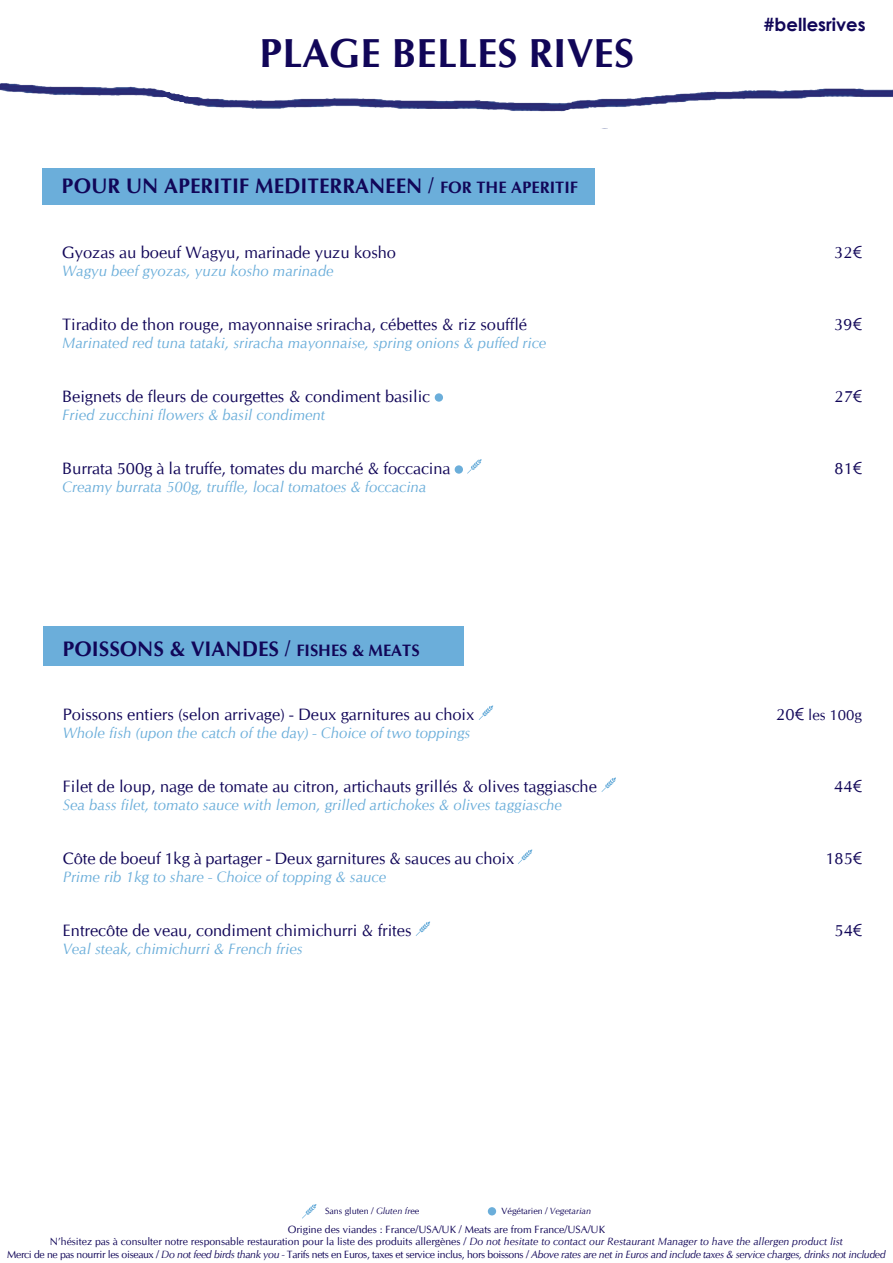
<style>
.page{position:relative;width:893px;height:1263px;background:#fff}
.page>*{position:absolute;margin:0;border:0;box-sizing:border-box;transform-origin:0 0}
.t1{font:700 40.5px "CG Omega";color:#110658}
.t2{font:700 21px "CG Omega";color:#110658}
.t3{font:700 18px "Century Gothic";color:#110658}
.t4{font:16.5px "CG Omega";color:#110658}
.t5{font:italic 15px "CG Omega";color:#6baeda}
.t6{font:15px "CG Omega";color:#110658}
.t7{font:10.5px "CG Omega";color:#110658}
.t8{font:italic 10.5px "CG Omega";letter-spacing:-.03em;color:#110658}
.t9{font:9px "CG Omega";color:#110658}
.s1{font-size:16.5px}
.s2{font-family:"Century Gothic"}
.s3{font-family:"Century Gothic";font-size:16.5px}
.s4{font-style:italic}
.s5{font-style:normal}
</style>
<div class="page">
<div style="left:43px;top:168px;width:552px;height:36px;background:#6baeda"></div>
<div style="left:435px;top:393px;width:8px;height:9px;background:#6baeda;border-radius:50%"></div>
<div style="left:455px;top:465px;width:8px;height:9px;background:#6baeda;border-radius:50%"></div>
<svg style="left:467px;top:459px;width:15px;height:15px"></svg>
<img style="left:0;top:83px;width:893px;height:46px">
<svg style="left:302px;top:1204px;width:14px;height:14px"></svg>
<div style="left:488px;top:1207px;width:8px;height:8px;background:#6baeda;border-radius:50%"></div>
<div style="left:43px;top:626px;width:421px;height:40px;background:#6baeda"></div>
<svg style="left:479px;top:705px;width:14px;height:15px"></svg>
<svg style="left:601px;top:777px;width:15px;height:15px"></svg>
<svg style="left:518px;top:849px;width:14px;height:15px"></svg>
<svg style="left:416px;top:921px;width:14px;height:15px"></svg>
<p class="t1" style="left:259px;top:28px;width:376px">PLAGE BELLES RIVES</p>
<p class="t2" style="left:62px;top:172px;width:518px">POUR UN APERITIF MEDITERRANEEN / <span class="s1">FOR THE APERITIF</span></p>
<p class="t3" style="left:764px;top:10px;width:103px">#bellesrives</p>
<p class="t4" style="left:62px;top:243px;width:335px">Gyozas au boeuf Wagyu, marinade yuzu kosho</p>
<p class="t4" style="left:834px;top:243px;width:29px">32<span class="s2">€</span></p>
<p class="t5" style="left:62px;top:261px;width:273px">Wagyu beef gyozas, yuzu kosho marinade</p>
<p class="t4" style="left:62px;top:315px;width:466px">Tiradito de thon rouge, mayonnaise sriracha, cébettes &amp; riz soufflé</p>
<p class="t4" style="left:834px;top:315px;width:29px">39<span class="s2">€</span></p>
<p class="t5" style="left:62px;top:333px;width:486px">Marinated red tuna tataki, sriracha mayonnaise, spring onions &amp; puffed rice</p>
<p class="t4" style="left:62px;top:387px;width:369px">Beignets de fleurs de courgettes &amp; condiment basilic</p>
<p class="t4" style="left:834px;top:387px;width:29px">27<span class="s2">€</span></p>
<p class="t5" style="left:62px;top:405px;width:265px">Fried zucchini flowers &amp; basil condiment</p>
<p class="t4" style="left:62px;top:459px;width:390px">Burrata 500g à la truffe, tomates du marché &amp; foccacina</p>
<p class="t4" style="left:834px;top:459px;width:29px">81<span class="s2">€</span></p>
<p class="t5" style="left:62px;top:477px;width:366px">Creamy burrata 500g, truffle, local tomatoes &amp; foccacina</p>
<p class="t2" style="left:62px;top:635px;width:359px">POISSONS &amp; VIANDES / <span class="s1">FISHES &amp; MEATS</span></p>
<p class="t4" style="left:63px;top:705px;width:413px">Poissons entiers (selon arrivage) - Deux garnitures au choix</p>
<p class="t6" style="left:776px;top:706px;width:87px"><span class="s1">20</span><span class="s3">€</span> les 100g</p>
<p class="t5" style="left:63px;top:724px;width:409px">Whole fish (upon the catch of the day) - Choice of two toppings</p>
<p class="t4" style="left:63px;top:777px;width:536px">Filet de loup, nage de tomate au citron, artichauts grillés &amp; olives taggiasche</p>
<p class="t4" style="left:834px;top:777px;width:29px">44<span class="s2">€</span></p>
<p class="t5" style="left:63px;top:796px;width:501px">Sea bass filet, tomato sauce with lemon, grilled artichokes &amp; olives taggiasche</p>
<p class="t4" style="left:63px;top:849px;width:453px">Côte de boeuf 1kg à partager - Deux garnitures &amp; sauces au choix</p>
<p class="t4" style="left:825px;top:849px;width:38px">185<span class="s2">€</span></p>
<p class="t5" style="left:63px;top:868px;width:325px">Prime rib 1kg to share - Choice of topping &amp; sauce</p>
<p class="t4" style="left:63px;top:921px;width:350px">Entrecôte de veau, condiment chimichurri &amp; frites</p>
<p class="t4" style="left:834px;top:921px;width:29px">54<span class="s2">€</span></p>
<p class="t5" style="left:63px;top:940px;width:241px">Veal steak, chimichurri &amp; French fries</p>
<p class="t9" style="left:325px;top:1205px;width:96px">Sans gluten / <span class="s4">Gluten fr</span>ee</p>
<p class="t9" style="left:502px;top:1205px;width:91px">Végétarien / <span class="s4">Vegetarian</span></p>
<p class="t7" style="left:288px;top:1223px;width:319px">Origine des viandes : France/USA/UK / Meats are from France/USA/UK</p>
<p class="t7" style="left:50px;top:1235px;width:795px">N’hésitez pas à consulter notre responsable restauration pour la liste des produits allergènes / <span class="s4">Do not hesitate to contact our Restaurant Manager to have the allergen product list</span></p>
<p class="t8" style="left:7px;top:1248px;width:880px"><span class="s5">Merci de ne pas nourrir les oiseaux /</span> Do not feed birds thank you - <span class="s5">Tarifs nets en Euros, taxes et service inclus, hors boissons /</span> Above rates are net in Euros and include taxes &amp; service charges, drinks not included</p>
</div>
